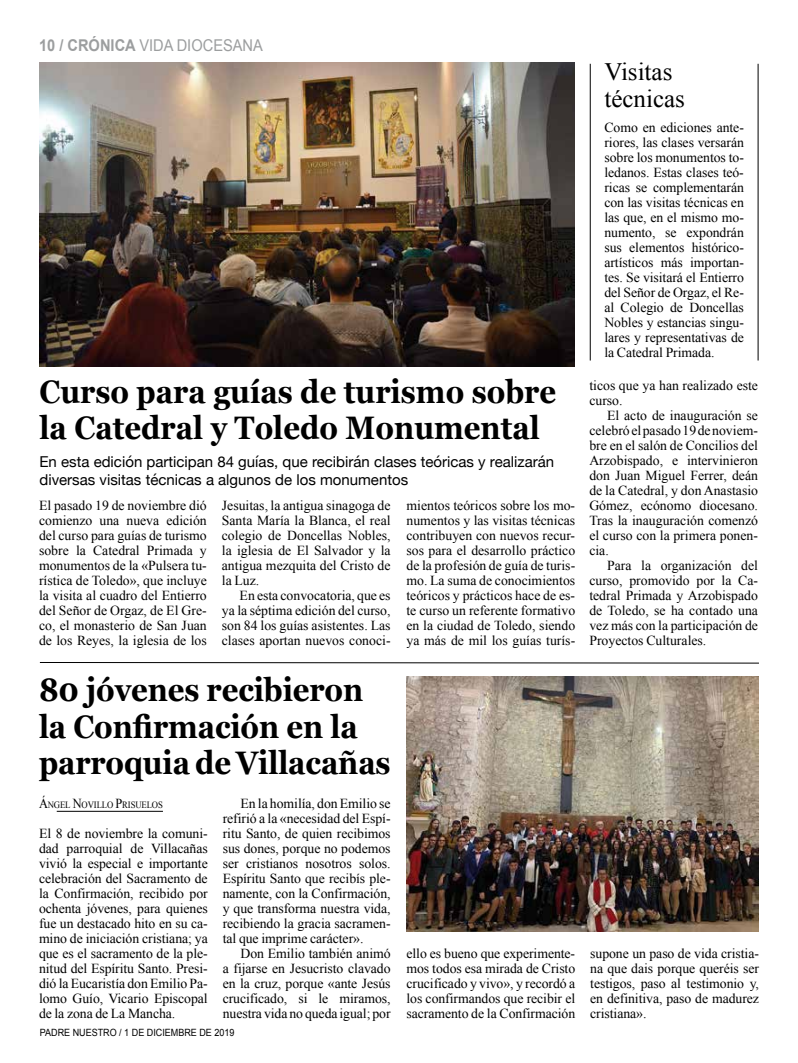
<style>
.page{position:relative;width:798px;height:1063px;background:#fff}
.page>*{position:absolute;margin:0;border:0;box-sizing:border-box;transform-origin:0 0}
.t1{font:700 32.5px/36.2px "Georgia";letter-spacing:-.005em;color:#000;scale:.9 1}
.t2{font:25px/27.5px "Times New Roman";color:#000}
.t3{font:16.25px "Arial";color:#9c9e9f;scale:.9 1}
.t4{font:15px/17.5px "Helvetica Neue";color:#000}
.t5{font:13.75px/15px "Times New Roman";color:#000;text-align:justify}
.t6{font:10px "Arial";color:#000;scale:.9 1}
.t7{font:9.62px "Times New Roman";letter-spacing:-.015em;color:#000;scale:.9 1}
.s1{font-weight:700}
.s2{font-size:13.75px}
</style>
<div class="page">
<svg style="left:39px;top:662px;width:720px;height:2px"></svg>
<hr style="left:57px;top:811px;width:106px;height:1px;background:#000">
<img style="left:406px;top:677px;width:352px;height:255px">
<hr style="left:589px;top:64px;width:1px;height:297px;background:#000">
<hr style="left:757px;top:64px;width:1px;height:297px;background:#000">
<img style="left:39px;top:62px;width:535px;height:304px">
<p class="t3" style="left:39px;top:34px;width:250px"><span class="s1">10 / CRÓNICA</span> VIDA DIOCESANA</p>
<h1 class="t1" style="left:39px;top:372px;width:575px">Curso para guías de turismo sobre la Catedral y Toledo Monumental</h1>
<p class="t4" style="left:39px;top:454px;width:516px">En esta edición participan 84 guías, que recibirán clases teóricas y realizarán diversas visitas técnicas a algunos de los monumentos</p>
<p class="t5" style="left:39px;top:498px;width:169px">El pasado 19 de noviembre dió comienzo una nueva edición del curso para guías de turismo sobre la Catedral Primada y monumentos de la «Pulsera tu&shy;rística de Toledo», que incluye la visita al cuadro del Entierro del Señor de Orgaz, de El Gre&shy;co, el monasterio de San Juan de los Reyes, la iglesia de los</p>
<p class="t5" style="left:222px;top:498px;width:170px">Jesuitas, la antigua sinagoga de Santa María la Blanca, el real colegio de Doncellas Nobles, la iglesia de El Salvador y la antigua mezquita del Cristo de la Luz.</p>
<p class="t5" style="left:406px;top:498px;width:170px">mientos teóricos sobre los mo&shy;numentos y las visitas técnicas contribuyen con nuevos recur&shy;sos para el desarrollo práctico de la profesión de guía de turis&shy;mo. La suma de conocimientos teóricos y prácticos hace de es&shy;te curso un referente formativo en la ciudad de Toledo, siendo ya más de mil los guías turís-</p>
<p class="t5" style="left:222px;top:588px;width:170px;text-indent:18px">En esta convocatoria, que es ya la séptima edición del curso, son 84 los guías asistentes. Las clases aportan nuevos conoci-</p>
<h2 class="t2" style="left:604px;top:57px;width:82px">Visitas técnicas</h2>
<p class="t5" style="left:604px;top:120px;width:141px">Como en ediciones ante&shy;riores, las clases versarán sobre los monumentos to&shy;ledanos. Estas clases teó&shy;ricas se complementarán con las visitas técnicas en las que, en el mismo mo&shy;numento, se expondrán sus elementos histórico&shy;artísticos más importan&shy;tes. Se visitará el Entierro del Señor de Orgaz, el Re&shy;al Colegio de Doncellas Nobles y estancias singu&shy;lares y representativas de la Catedral Primada.</p>
<p class="t5" style="left:589px;top:378px;width:170px">ticos que ya han realizado este curso.</p>
<p class="t5" style="left:589px;top:408px;width:170px;text-indent:18px">El acto de inauguración se celebró el pasado 19 de noviem&shy;bre en el salón de Concilios del Arzobispado, e intervinieron don Juan Miguel Ferrer, deán de la Catedral, y don Anastasio Gómez, ecónomo diocesano.<br>Tras la inauguración comenzó el curso con la primera ponen&shy;cia.</p>
<p class="t5" style="left:589px;top:558px;width:170px;text-indent:18px">Para la organización del curso, promovido por la Ca&shy;tedral Primada y Arzobispado de Toledo, se ha contado una vez más con la participación de Proyectos Culturales.</p>
<h1 class="t1" style="left:39px;top:670px;width:392px">80 jóvenes recibieron la Confirmación en la parroquia de Villacañas</h1>
<p class="t7" style="left:39px;top:798px;width:139px"><span class="s2">Á</span>NGEL <span class="s2">N</span>OVILLO <span class="s2">P</span>RISUELOS</p>
<p class="t5" style="left:39px;top:826px;width:170px">El 8 de noviembre la comuni&shy;dad parroquial de Villacañas vivió la especial e importante celebración del Sacramento de la Confirmación, recibido por ochenta jóvenes, para quienes fue un destacado hito en su ca&shy;mino de iniciación cristiana; ya que es el sacramento de la ple&shy;nitud del Espíritu Santo. Presi&shy;dió la Eucaristía don Emilio Pa&shy;lomo Guío, Vicario Episcopal de la zona de La Mancha.</p>
<p class="t5" style="left:223px;top:796px;width:169px;text-indent:18px">En la homilía, don Emilio se refirió a la «necesidad del Espí&shy;ritu Santo, de quien recibimos sus dones, porque no podemos ser cristianos nosotros solos.<br>Espíritu Santo que recibís ple&shy;namente, con la Confirmación, y que transforma nuestra vida, recibiendo la gracia sacramen&shy;tal que imprime carácter».</p>
<p class="t5" style="left:223px;top:946px;width:169px;text-indent:18px">Don Emilio también animó a fijarse en Jesucristo clavado en la cruz, porque «ante Jesús crucificado, si le miramos, nuestra vida no queda igual; por</p>
<p class="t5" style="left:406px;top:946px;width:170px">ello es bueno que experimente&shy;mos todos esa mirada de Cristo crucificado y vivo», y recordó a los confirmandos que recibir el sacramento de la Confirmación</p>
<p class="t5" style="left:590px;top:946px;width:170px">supone un paso de vida cristia&shy;na que dais porque queréis ser testigos, paso al testimonio y, en definitiva, paso de madurez cristiana».</p>
<p class="t6" style="left:40px;top:1026px;width:217px">PADRE NUESTRO / 1 DE DICIEMBRE DE 2019</p>
</div>
